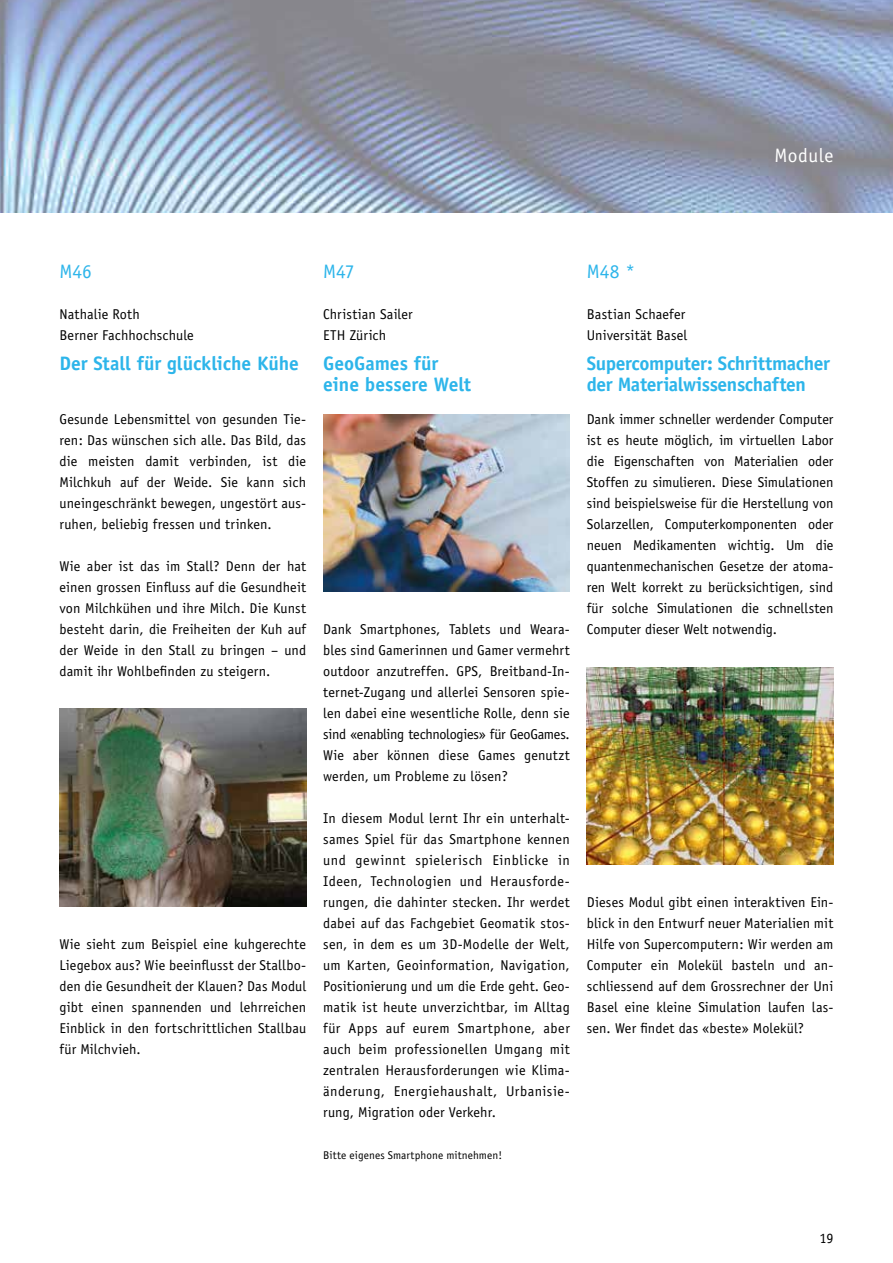
<style>
.page{position:relative;width:893px;height:1263px;background:#fff}
.page>*{position:absolute;margin:0;border:0;box-sizing:border-box;transform-origin:0 0}
.t1{font:700 19.5px/21px "Officina Sans";letter-spacing:-.015em;color:#2db5ea}
.t2{font:19.5px "Officina Sans";letter-spacing:-.005em;color:#2db5ea}
.t3{font:19.5px "Officina Sans";letter-spacing:.025em;color:#fff}
.t4{font:14.25px/21px "Officina Sans";letter-spacing:.01em;color:#000;text-align:justify}
.t5{font:11.25px "Officina Sans";letter-spacing:.01em;color:#000}
</style>
<div class="page">
<img style="left:0;top:0;width:893px;height:213px">
<img style="left:60px;top:708px;width:246px;height:199px">
<img style="left:323px;top:414px;width:247px;height:178px">
<img style="left:587px;top:667px;width:246px;height:198px">
<h1 class="t3" style="left:774px;top:144px;width:60px">Module</h1>
<h1 class="t2" style="left:60px;top:260px;width:34px">M46</h1>
<h1 class="t2" style="left:323px;top:260px;width:33px">M47</h1>
<h1 class="t2" style="left:587px;top:260px;width:50px">M48 *</h1>
<p class="t4" style="left:587px;top:303px;width:102px">Bastian Schaefer<br>Universität Basel</p>
<h1 class="t1" style="left:587px;top:352px;width:245px">Supercomputer: Schrittmacher der Materialwissenschaften</h1>
<p class="t4" style="left:587px;top:408px;width:248px">Dank immer schneller werdender Computer ist es heute möglich, im virtuellen Labor die Eigenschaften von Materialien oder Stoffen zu simulieren. Diese Simulationen sind beispielsweise für die Herstellung von Solarzellen, Computerkomponenten oder neuen Medikamenten wichtig. Um die quantenmechanischen Gesetze der atoma&shy;ren Welt korrekt zu berücksichtigen, sind für solche Simulationen die schnellsten Computer dieser Welt notwendig.</p>
<p class="t4" style="left:60px;top:303px;width:136px">Nathalie Roth<br>Berner Fachhochschule</p>
<h1 class="t1" style="left:60px;top:352px;width:241px">Der Stall für glückliche Kühe</h1>
<p class="t4" style="left:60px;top:408px;width:248px">Gesunde Lebensmittel von gesunden Tie&shy;ren: Das wünschen sich alle. Das Bild, das die meisten damit verbinden, ist die Milchkuh auf der Weide. Sie kann sich uneingeschränkt bewegen, ungestört aus&shy;ruhen, beliebig fressen und trinken.</p>
<p class="t4" style="left:60px;top:555px;width:248px">Wie aber ist das im Stall? Denn der hat einen grossen Einfluss auf die Gesundheit von Milchkühen und ihre Milch. Die Kunst besteht darin, die Freiheiten der Kuh auf der Weide in den Stall zu bringen – und damit ihr Wohlbefinden zu steigern.</p>
<p class="t4" style="left:323px;top:303px;width:91px">Christian Sailer<br>ETH Zürich</p>
<h1 class="t1" style="left:323px;top:352px;width:150px">GeoGames für eine bessere Welt</h1>
<p class="t4" style="left:323px;top:618px;width:248px">Dank Smartphones, Tablets und Weara&shy;bles sind Gamerinnen und Gamer vermehrt outdoor anzutreffen. GPS, Breitband-In&shy;ternet-Zugang und allerlei Sensoren spie&shy;len dabei eine wesentliche Rolle, denn sie sind «enabling technologies» für GeoGames.<br>Wie aber können diese Games genutzt werden, um Probleme zu lösen?</p>
<p class="t4" style="left:323px;top:807px;width:248px">In diesem Modul lernt Ihr ein unterhalt&shy;sames Spiel für das Smartphone kennen und gewinnt spielerisch Einblicke in Ideen, Technologien und Herausforde&shy;rungen, die dahinter stecken. Ihr werdet dabei auf das Fachgebiet Geomatik stos&shy;sen, in dem es um 3D-Modelle der Welt, um Karten, Geoinformation, Navigation, Positionierung und um die Erde geht. Geo&shy;matik ist heute unverzichtbar, im Alltag für Apps auf eurem Smartphone, aber auch beim professionellen Umgang mit zentralen Herausforderungen wie Klima&shy;änderung, Energiehaushalt, Urbanisie&shy;rung, Migration oder Verkehr.</p>
<p class="t5" style="left:323px;top:1148px;width:181px">Bitte eigenes Smartphone mitnehmen!</p>
<p class="t4" style="left:587px;top:891px;width:248px">Dieses Modul gibt einen interaktiven Ein&shy;blick in den Entwurf neuer Materialien mit Hilfe von Supercomputern: Wir werden am Computer ein Molekül basteln und an&shy;schliessend auf dem Grossrechner der Uni Basel eine kleine Simulation laufen las&shy;sen. Wer findet das «beste» Molekül?</p>
<p class="t4" style="left:60px;top:933px;width:248px">Wie sieht zum Beispiel eine kuhgerechte Liegebox aus? Wie beeinflusst der Stallbo&shy;den die Gesundheit der Klauen? Das Modul gibt einen spannenden und lehrreichen Einblick in den fortschrittlichen Stallbau für Milchvieh.</p>
<p class="t4" style="left:819px;top:1227px;width:16px">19</p>
</div>
